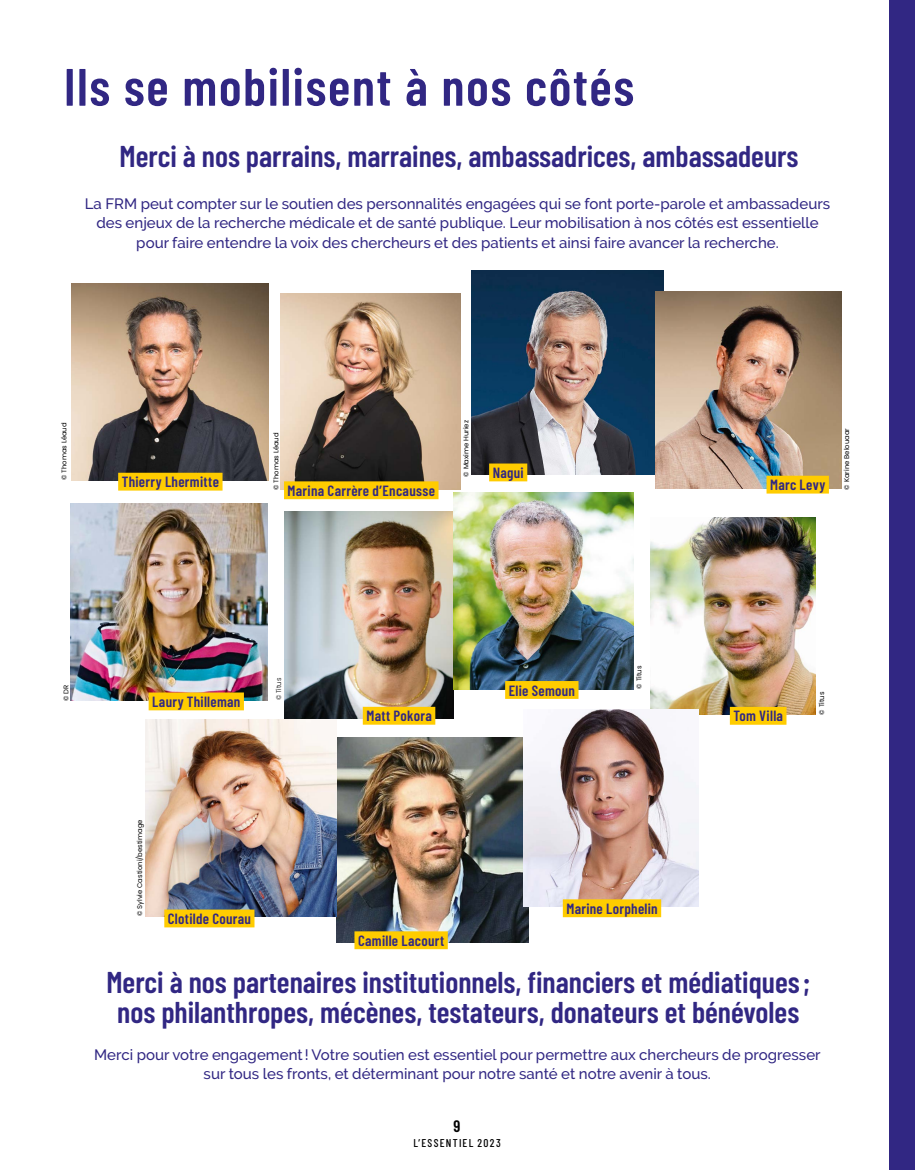
<style>
.page{position:relative;width:915px;height:1170px;background:#fff}
.page>*{position:absolute;margin:0;border:0;box-sizing:border-box;transform-origin:0 0}
.t1{font:600 52.5px "Barlow Condensed";letter-spacing:.03em;color:#312783}
.t2{font:600 30px/30px "Barlow Condensed";color:#312783;text-align:center}
.t3{font:600 16.5px "Barlow Condensed";color:#000}
.t4{font:500 15px/19.5px "Raleway";color:#312783;text-align:center}
.t5{font:600 14.85px "Barlow Condensed";letter-spacing:.02em;color:#312783}
.t6{font:500 11.25px "Barlow Condensed";letter-spacing:.11em;color:#000}
.t7{font:6.9px "Poppins";color:#000}
.t8{font:300 6.9px "Poppins";letter-spacing:.005em;color:#000}
</style>
<div class="page">
<div style="left:889px;top:0;width:25px;height:1169px;background:#312783"></div>
<img style="left:284px;top:511px;width:169px;height:207px">
<img style="left:336px;top:738px;width:192px;height:204px">
<img style="left:453px;top:492px;width:180px;height:197px">
<img style="left:650px;top:518px;width:165px;height:196px">
<img style="left:523px;top:709px;width:175px;height:196px">
<div style="left:729px;top:706px;width:57px;height:18px;background:#fc0"></div>
<div style="left:362px;top:706px;width:73px;height:18px;background:#fc0"></div>
<div style="left:505px;top:681px;width:73px;height:17px;background:#fc0"></div>
<div style="left:562px;top:899px;width:99px;height:18px;background:#fc0"></div>
<div style="left:354px;top:931px;width:93px;height:18px;background:#fc0"></div>
<img style="left:145px;top:719px;width:191px;height:197px">
<div style="left:164px;top:909px;width:90px;height:18px;background:#fc0"></div>
<img style="left:70px;top:503px;width:197px;height:197px">
<div style="left:149px;top:692px;width:95px;height:18px;background:#fc0"></div>
<img style="left:72px;top:283px;width:196px;height:197px">
<div style="left:118px;top:472px;width:104px;height:18px;background:#fc0"></div>
<img style="left:471px;top:270px;width:192px;height:204px">
<div style="left:489px;top:463px;width:38px;height:18px;background:#fc0"></div>
<img style="left:280px;top:293px;width:180px;height:197px">
<div style="left:284px;top:481px;width:154px;height:18px;background:#fc0"></div>
<img style="left:655px;top:292px;width:186px;height:196px">
<div style="left:766px;top:475px;width:62px;height:18px;background:#fc0"></div>
<h1 class="t1" style="left:64px;top:49px;width:571px">Ils se mobilisent à nos côtés</h1>
<h2 class="t2" style="left:119px;top:139px;width:680px">Merci à nos parrains, marraines, ambassadrices, ambassadeurs</h2>
<p class="t4" style="left:85px;top:194px;width:746px">La FRM peut compter sur le soutien des personnalités engagées qui se font porte-parole et ambassadeurs des enjeux de la recherche médicale et de santé publique. Leur mobilisation à nos côtés est essentielle pour faire entendre la voix des chercheurs et des patients et ainsi faire avancer la recherche.</p>
<p class="t7" style="left:60px;top:480px;width:59px;rotate:-90deg">© Thomas Léaud</p>
<p class="t7" style="left:462px;top:476px;width:58px;rotate:-90deg">© Maxime Huriez</p>
<p class="t7" style="left:272px;top:490px;width:59px;rotate:-90deg">© Thomas Léaud</p>
<p class="t5" style="left:122px;top:471px;width:99px">Thierry Lhermitte</p>
<p class="t5" style="left:287px;top:480px;width:149px">Marina Carrère d’Encausse</p>
<p class="t5" style="left:492px;top:462px;width:33px">Nagui</p>
<p class="t5" style="left:769px;top:474px;width:57px">Marc Levy</p>
<p class="t7" style="left:842px;top:489px;width:63px;rotate:-90deg">© Karine Belouaar</p>
<p class="t7" style="left:635px;top:688px;width:25px;rotate:-90deg">© Titus</p>
<p class="t8" style="left:274px;top:700px;width:24px;rotate:-90deg">© Titus</p>
<p class="t5" style="left:508px;top:679px;width:68px">Elie Semoun</p>
<p class="t7" style="left:62px;top:701px;width:18px;rotate:-90deg">© DR</p>
<p class="t7" style="left:817px;top:714px;width:25px;rotate:-90deg">© Titus</p>
<p class="t5" style="left:152px;top:691px;width:90px">Laury Thilleman</p>
<p class="t5" style="left:366px;top:705px;width:67px">Matt Pokora</p>
<p class="t5" style="left:733px;top:705px;width:51px">Tom Villa</p>
<p class="t7" style="left:136px;top:916px;width:98px;rotate:-90deg">© Sylvie Castioni/bestimage</p>
<p class="t5" style="left:168px;top:908px;width:85px">Clotilde Courau</p>
<p class="t5" style="left:358px;top:929px;width:88px">Camille Lacourt</p>
<p class="t5" style="left:566px;top:897px;width:93px">Marine Lorphelin</p>
<h2 class="t2" style="left:106px;top:964px;width:705px">Merci à nos partenaires institutionnels, financiers et médiatiques; nos philanthropes, mécènes, testateurs, donateurs et bénévoles</h2>
<p class="t4" style="left:94px;top:1044px;width:727px">Merci pour votre engagement! Votre soutien est essentiel pour permettre aux chercheurs de progresser sur tous les fronts, et déterminant pour notre santé et notre avenir à tous.</p>
<p class="t3" style="left:453px;top:1113px;width:8px">9</p>
<p class="t6" style="left:413px;top:1134px;width:89px">L’ESSENTIEL 2023</p>
</div>
